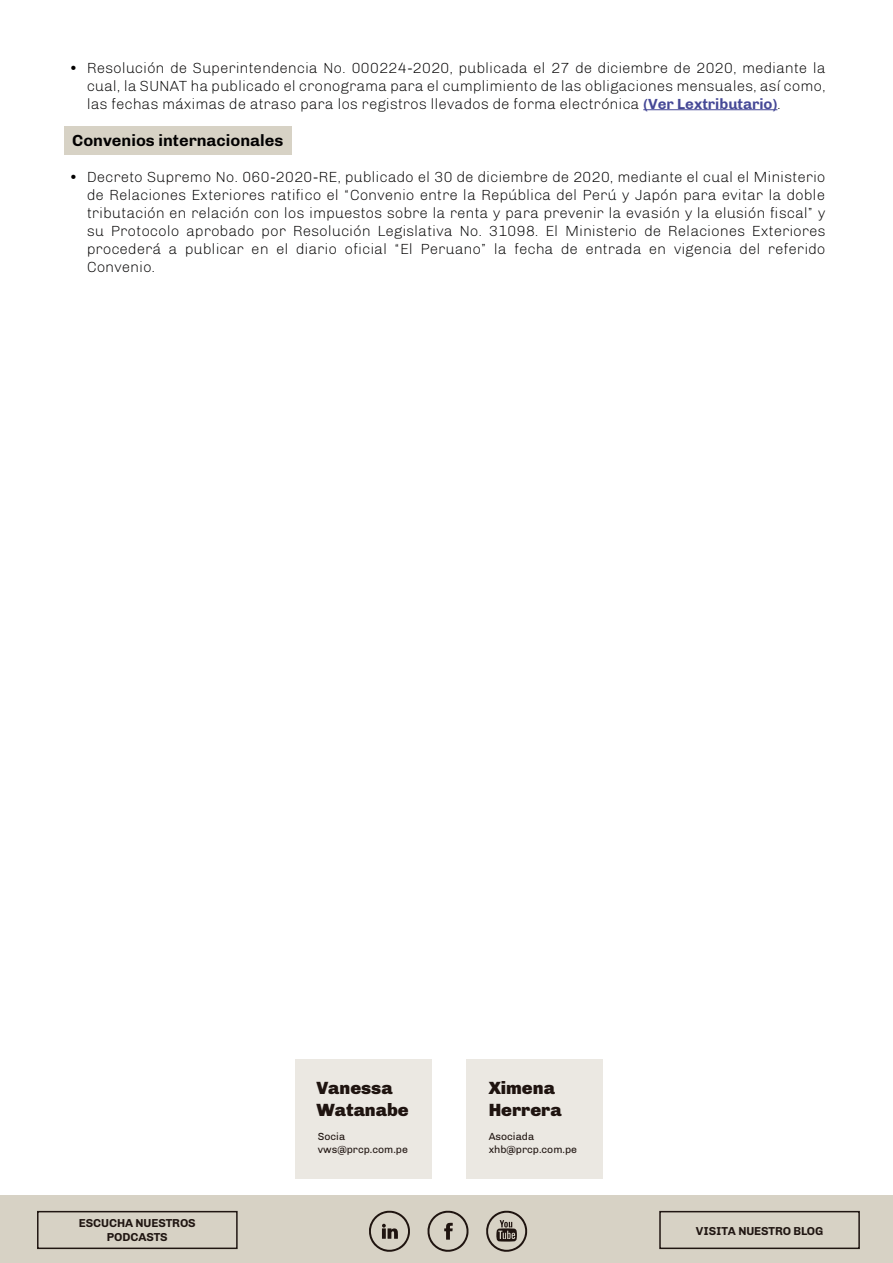
<style>
.page{position:relative;width:893px;height:1263px;background:#fff}
.page>*{position:absolute;margin:0;border:0;box-sizing:border-box;transform-origin:0 0}
.t1{font:900 18.15px/21.8px "Chivo";color:#1f1410}
.t2{font:700 16.5px "Chivo";color:#020101}
.t3{font:300 15px/18px "Chivo";color:#020101;text-align:justify}
.t4{font:700 11.85px/14.1px "Chivo";letter-spacing:-.01em;color:#201612;text-align:center}
.t5{font:10.5px/12.6px "Chivo";color:#1f1410}
.s1{font-weight:700;color:#454896}
</style>
<div class="page">
<div style="left:64px;top:126px;width:227px;height:29px;background:#d7d2c5"></div>
<div style="left:0;top:1196px;width:893px;height:67px;background:#d7d2c5"></div>
<svg style="left:369px;top:1211px;width:41px;height:41px"></svg>
<svg style="left:427px;top:1211px;width:41px;height:41px"></svg>
<svg style="left:486px;top:1211px;width:41px;height:41px"></svg>
<div style="left:295px;top:1059px;width:137px;height:119px;background:#ebe8e2"></div>
<div style="left:466px;top:1059px;width:137px;height:119px;background:#ebe8e2"></div>
<div style="left:659px;top:1211px;width:201px;height:38px;border:2px solid #201612"></div>
<div style="left:37px;top:1211px;width:201px;height:38px;border:2px solid #201612"></div>
<hr style="left:643px;top:109px;width:134px;height:1px;background:#454896">
<p class="t3" style="left:87px;top:59px;width:740px">Resolución de Superintendencia No. 000224-2020, publicada el 27 de diciembre de 2020, mediante la cual, la SUNAT ha publicado el cronograma para el cumplimiento de las obligaciones mensuales, así como, las fechas máximas de atraso para los registros llevados de forma electrónica <span class="s1">(Ver Lextributario)</span>.</p>
<p class="t2" style="left:72px;top:131px;width:213px">Convenios internacionales</p>
<p class="t3" style="left:87px;top:168px;width:740px">Decreto Supremo No. 060-2020-RE, publicado el 30 de diciembre de 2020, mediante el cual el Ministerio de Relaciones Exteriores ratifico el “Convenio entre la República del Perú y Japón para evitar la doble tributación en relación con los impuestos sobre la renta y para prevenir la evasión y la elusión fiscal” y su Protocolo aprobado por Resolución Legislativa No. 31098. El Ministerio de Relaciones Exteriores procederá a publicar en el diario oficial “El Peruano” la fecha de entrada en vigencia del referido Convenio.</p>
<p class="t3" style="left:69px;top:59px;width:10px">•</p>
<p class="t3" style="left:69px;top:168px;width:10px">•</p>
<p class="t4" style="left:79px;top:1216px;width:118px">ESCUCHA NUESTROS<br>PODCASTS</p>
<p class="t1" style="left:316px;top:1077px;width:94px">Vanessa<br>Watanabe</p>
<p class="t5" style="left:318px;top:1130px;width:92px">Socia vws@prcp.com.pe</p>
<p class="t1" style="left:489px;top:1077px;width:75px">Ximena<br>Herrera</p>
<p class="t5" style="left:489px;top:1130px;width:90px">Asociada xhb@prcp.com.pe</p>
<p class="t4" style="left:696px;top:1224px;width:129px">VISITA NUESTRO BLOG</p>
</div>
